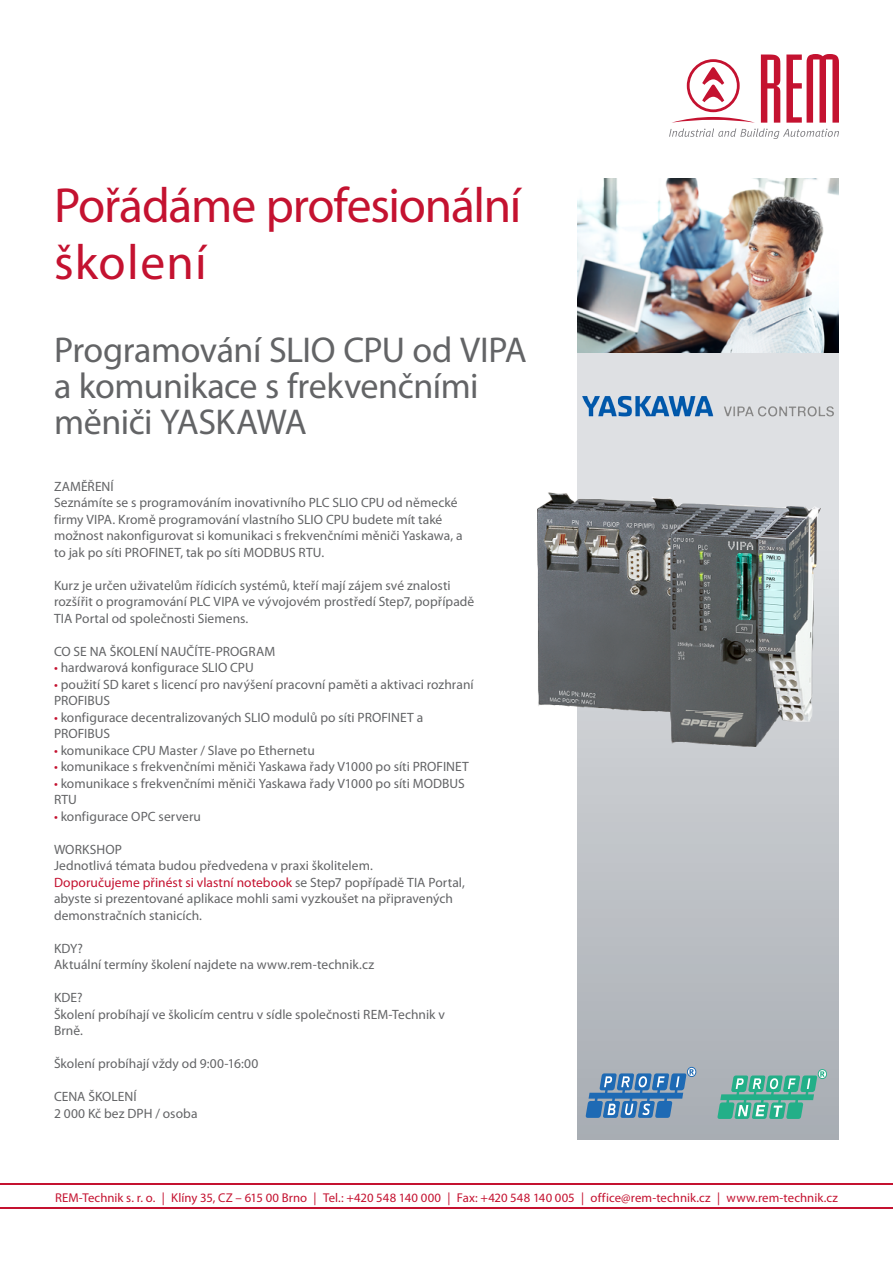
<style>
.page{position:relative;width:893px;height:1263px;background:#fff}
.page>*{position:absolute;margin:0;border:0;box-sizing:border-box;transform-origin:0 0}
.t1{font:49.5px/57px "Myriad Pro";letter-spacing:-.025em;color:#c41230}
.t2{font:36px/36px "Myriad Pro";letter-spacing:-.015em;color:#636466}
.t3{font:13.5px/16.5px "Myriad Pro";letter-spacing:.005em;color:#636466}
.t4{font:12.75px "Myriad Pro";letter-spacing:.005em;color:#c41230}
.s1{color:#c41230}
</style>
<div class="page">
<svg style="left:669px;top:54px;width:170px;height:85px"></svg>
<img style="left:577px;top:179px;width:262px;height:174px">
<svg style="left:577px;top:353px;width:262px;height:787px;background:#bdc1c6"></svg>
<img style="left:577px;top:375px;width:262px;height:62px">
<hr style="left:0;top:1183px;width:893px;height:1px;background:#c41230">
<hr style="left:0;top:1208px;width:893px;height:1px;background:#c41230">
<svg style="left:586px;top:1067px;width:110px;height:51px;background:#6a92b9"></svg>
<svg style="left:717px;top:1069px;width:110px;height:50px;background:#6eb5a4"></svg>
<img style="left:537px;top:459px;width:302px;height:310px">
<h1 class="t1" style="left:54px;top:177px;width:469px">Pořádáme profesionální školení</h1>
<h2 class="t2" style="left:54px;top:332px;width:474px">Programování SLIO CPU od VIPA a komunikace s frekvenčními měniči YASKAWA</h2>
<p class="t3" style="left:54px;top:478px;width:410px">ZAMĚŘENÍ<br>Seznámíte se s programováním inovativního PLC SLIO CPU od německé firmy VIPA. Kromě programování vlastního SLIO CPU budete mít také možnost nakonfigurovat si komunikaci s frekvenčními měniči Yaskawa, a to jak po síti PROFINET, tak po síti MODBUS RTU.</p>
<p class="t3" style="left:54px;top:577px;width:422px">Kurz je určen uživatelům řídicích systémů, kteří mají zájem své znalosti rozšířit o programování PLC VIPA ve vývojovém prostředí Step7, popřípadě<br>TIA Portal od společnosti Siemens.</p>
<p class="t3" style="left:54px;top:643px;width:223px">CO SE NA ŠKOLENÍ NAUČÍTE-PROGRAM</p>
<p class="t3" style="left:54px;top:659px;width:201px"><span class="s1">•</span> hardwarová konfigurace SLIO CPU</p>
<p class="t3" style="left:54px;top:676px;width:421px"><span class="s1">•</span> použití SD karet s licencí pro navýšení pracovní paměti a aktivaci rozhraní<br>PROFIBUS</p>
<p class="t3" style="left:54px;top:709px;width:371px"><span class="s1">•</span> konfigurace decentralizovaných SLIO modulů po síti PROFINET a<br>PROFIBUS</p>
<p class="t3" style="left:54px;top:742px;width:262px"><span class="s1">•</span> komunikace CPU Master / Slave po Ethernetu</p>
<p class="t3" style="left:54px;top:758px;width:416px"><span class="s1">•</span> komunikace s frekvenčními měniči Yaskawa řady V1000 po síti PROFINET</p>
<p class="t3" style="left:54px;top:775px;width:412px"><span class="s1">•</span> komunikace s frekvenčními měniči Yaskawa řady V1000 po síti MODBUS<br>RTU</p>
<p class="t3" style="left:54px;top:808px;width:148px"><span class="s1">•</span> konfigurace OPC serveru</p>
<p class="t3" style="left:54px;top:841px;width:412px">WORKSHOP<br>Jednotlivá témata budou předvedena v praxi školitelem.<br><span class="s1">Doporučujeme přinést si vlastní notebook</span> se Step7 popřípadě TIA Portal, abyste si prezentované aplikace mohli sami vyzkoušet na připravených demonstračních stanicích.</p>
<p class="t3" style="left:54px;top:940px;width:322px">KDY?<br>Aktuální termíny školení najdete na www.rem-technik.cz</p>
<p class="t3" style="left:54px;top:989px;width:392px">KDE?<br>Školení probíhají ve školicím centru v sídle společnosti REM-Technik v<br>Brně.</p>
<p class="t3" style="left:54px;top:1055px;width:206px">Školení probíhají vždy od 9:00-16:00</p>
<p class="t3" style="left:54px;top:1088px;width:145px">CENA ŠKOLENÍ<br>2 000 Kč bez DPH / osoba</p>
<p class="t4" style="left:55px;top:1189px;width:784px">REM-Technik s. r. o. | Klíny 35, CZ – 615 00 Brno | Tel.: +420 548 140 000 | Fax: +420 548 140 005 | office@rem-technik.cz | www.rem-technik.cz</p>
</div>
